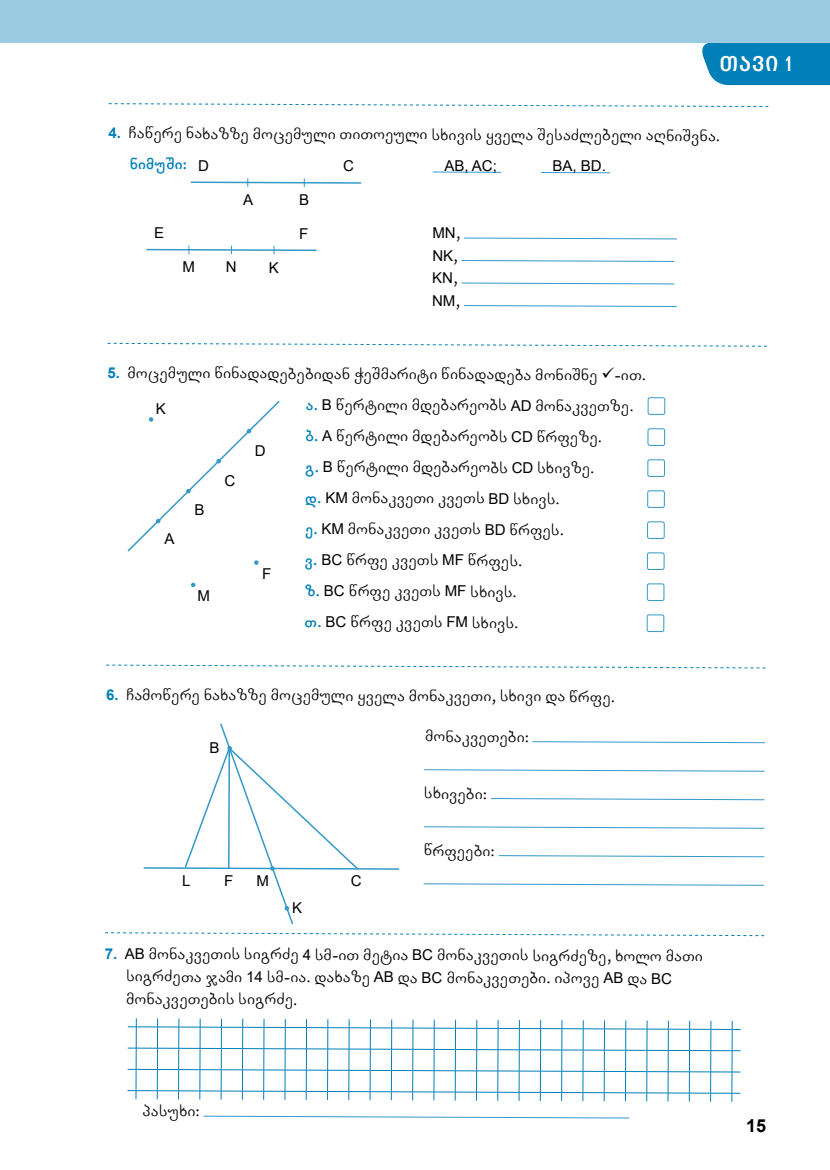
<style>
.page{position:relative;width:830px;height:1170px;background:#fff}
.page>*{position:absolute;margin:0;border:0;box-sizing:border-box;transform-origin:0 0}
.t1{font:700 21px "Kolhety New";color:#fff}
.t2{font:700 18px "Arial";color:#000}
.t3{font:16.5px/30.9px "Kolhety Normal New";letter-spacing:-.005em;color:#000}
.t4{font:16.5px "Kolhety Normal New Bold";letter-spacing:-.005em;color:#007fb8}
.t5{font:15px/22.5px "Arial";letter-spacing:-.005em;color:#000}
.s1{font-family:"Arial";font-weight:700;font-size:15px;color:#007fb8}
.s2{font-family:"Kolhety Normal New";font-size:16.5px}
.s3{font-family:"Kolhety Normal New Bold";color:#007fb8}
.s4{font-family:"Arial";font-size:15px}
</style>
<div class="page">
<div style="left:702px;top:43px;width:127px;height:42px;background:#007fb8"></div>
<div style="left:0;top:0;width:829px;height:43px;background:#99cce2"></div>
<svg style="left:108px;top:103px;width:660px;height:4px"></svg>
<hr style="left:432px;top:172px;width:69px;height:1px;background:#3399c6">
<hr style="left:540px;top:172px;width:69px;height:1px;background:#3399c6">
<svg style="left:107px;top:342px;width:660px;height:5px"></svg>
<svg style="left:106px;top:664px;width:659px;height:4px"></svg>
<svg style="left:105px;top:932px;width:659px;height:4px"></svg>
<svg style="left:190px;top:178px;width:172px;height:9px"></svg>
<svg style="left:146px;top:245px;width:171px;height:9px"></svg>
<svg style="left:464px;top:238px;width:213px;height:1px"></svg>
<svg style="left:461px;top:260px;width:213px;height:2px"></svg>
<svg style="left:461px;top:282px;width:213px;height:2px"></svg>
<svg style="left:463px;top:305px;width:213px;height:2px"></svg>
<svg style="left:191px;top:582px;width:4px;height:5px"></svg>
<svg style="left:254px;top:560px;width:4px;height:5px"></svg>
<svg style="left:127px;top:400px;width:153px;height:152px"></svg>
<div style="left:647px;top:397px;width:17px;height:17px;border:1px solid #3399c6;border-radius:2px"></div>
<div style="left:647px;top:428px;width:17px;height:17px;border:1px solid #3399c6;border-radius:2px"></div>
<div style="left:647px;top:459px;width:17px;height:17px;border:1px solid #3399c6;border-radius:2px"></div>
<div style="left:647px;top:490px;width:17px;height:17px;border:1px solid #3399c6;border-radius:2px"></div>
<div style="left:647px;top:521px;width:17px;height:17px;border:1px solid #3399c6;border-radius:2px"></div>
<div style="left:647px;top:552px;width:17px;height:17px;border:1px solid #3399c6;border-radius:2px"></div>
<div style="left:646px;top:583px;width:17px;height:17px;border:1px solid #3399c6;border-radius:2px"></div>
<div style="left:646px;top:614px;width:17px;height:17px;border:1px solid #3399c6;border-radius:2px"></div>
<svg style="left:143px;top:723px;width:256px;height:202px"></svg>
<svg style="left:532px;top:741px;width:233px;height:2px"></svg>
<svg style="left:424px;top:769px;width:340px;height:2px"></svg>
<svg style="left:490px;top:798px;width:274px;height:2px"></svg>
<svg style="left:423px;top:826px;width:341px;height:2px"></svg>
<svg style="left:498px;top:855px;width:266px;height:2px"></svg>
<svg style="left:423px;top:883px;width:341px;height:2px"></svg>
<svg style="left:127px;top:1018px;width:613px;height:83px"></svg>
<svg style="left:203px;top:1115px;width:426px;height:3px"></svg>
<p class="t1" style="left:719px;top:52px;width:77px">Tavi 1</p>
<p class="t3" style="left:108px;top:121px;width:613px"><span class="s1">4.</span> CAWERE NAXAZZE MOCEMULI TITOEULI SXIVIS YVELA SESAZLEBELI ARNISVNA.</p>
<p class="t4" style="left:130px;top:157px;width:59px">NIMUSI:</p>
<p class="t5" style="left:243px;top:189px;width:12px">A</p>
<p class="t5" style="left:444px;top:155px;width:54px">AB, AC;</p>
<p class="t5" style="left:552px;top:155px;width:55px">BA, BD.</p>
<p class="t5" style="left:198px;top:155px;width:12px">D</p>
<p class="t5" style="left:343px;top:156px;width:12px">C</p>
<p class="t5" style="left:299px;top:189px;width:12px">B</p>
<p class="t5" style="left:154px;top:222px;width:12px">E</p>
<p class="t5" style="left:299px;top:223px;width:11px">F</p>
<p class="t5" style="left:226px;top:257px;width:12px">N</p>
<p class="t5" style="left:269px;top:257px;width:12px">K</p>
<p class="t5" style="left:182px;top:256px;width:14px">M</p>
<p class="t5" style="left:432px;top:222px;width:30px">MN<span class="s2">,<br></span>NK<span class="s2">,<br></span>KN<span class="s2">,<br></span>NM<span class="s2">,</span></p>
<p class="t3" style="left:107px;top:360px;width:540px"><span class="s1">5.</span> MOCEMULI WINADADEBEBIDAN WESMARITI WINADADEBA MONISNE ✓-IT.</p>
<p class="t5" style="left:156px;top:399px;width:12px">K</p>
<p class="t5" style="left:164px;top:528px;width:12px">A</p>
<p class="t5" style="left:194px;top:499px;width:12px">B</p>
<p class="t5" style="left:224px;top:470px;width:12px">C</p>
<p class="t5" style="left:197px;top:585px;width:14px">M</p>
<p class="t5" style="left:255px;top:440px;width:12px">D</p>
<p class="t5" style="left:262px;top:563px;width:11px">F</p>
<p class="t3" style="left:304px;top:391px;width:330px"><span class="s3">A.</span> <span class="s4">B</span> WERTILI MDEBAREOBS <span class="s4">AD</span> MONAKVETZE.<br><span class="s3">B.</span> <span class="s4">A</span> WERTILI MDEBAREOBS <span class="s4">CD</span> WRFEZE.<br><span class="s3">G.</span> <span class="s4">B</span> WERTILI MDEBAREOBS <span class="s4">CD</span> SXIVZE.<br><span class="s3">D.</span> <span class="s4">KM</span> MONAKVETI KVETS <span class="s4">BD</span> SXIVS.<br><span class="s3">E.</span> <span class="s4">KM</span> MONAKVETI KVETS <span class="s4">BD</span> WRFES.<br><span class="s3">V.</span> <span class="s4">BC</span> WRFE KVETS <span class="s4">MF</span> WRFES.<br><span class="s3">Z.</span> <span class="s4">BC</span> WRFE KVETS <span class="s4">MF</span> SXIVS.<br><span class="s3">T.</span> <span class="s4">BC</span> WRFE KVETS <span class="s4">FM</span> SXIVS.</p>
<p class="t3" style="left:106px;top:681px;width:510px"><span class="s1">6.</span> CAMOWERE NAXAZZE MOCEMULI YVELA MONAKVETI, SXIVI DA WRFE.</p>
<p class="t5" style="left:209px;top:737px;width:12px">B</p>
<p class="t5" style="left:182px;top:870px;width:10px">L</p>
<p class="t5" style="left:224px;top:870px;width:11px">F</p>
<p class="t5" style="left:256px;top:870px;width:14px">M</p>
<p class="t5" style="left:292px;top:897px;width:12px">K</p>
<p class="t5" style="left:351px;top:870px;width:12px">C</p>
<p class="t3" style="left:425px;top:722px;width:105px">MONAKVETEBI:</p>
<p class="t3" style="left:424px;top:779px;width:65px">SXIVEBI:</p>
<p class="t3" style="left:423px;top:836px;width:73px">WRFEEBI:</p>
<p class="t3" style="left:126px;top:945px;width:578px;line-height:22px;text-indent:-21px"><span class="s1">7.</span> <span class="s4">AB</span> MONAKVETIS SIGRZE <span class="s4">4</span> SM-IT METIA <span class="s4">BC</span> MONAKVETIS SIGRZEZE, XOLO MATI<br>SIGRZETA JAMI <span class="s4">14</span> SM-IA. DAXAZE <span class="s4">AB</span> DA <span class="s4">BC</span> MONAKVETEBI. IPOVE <span class="s4">AB</span> DA <span class="s4">B</span><sub>C<br></sub>MONAKVETEBIS SIGRZE.</p>
<p class="t3" style="left:142px;top:1096px;width:59px">PASUXI:</p>
<p class="t2" style="left:745px;top:1115px;width:22px">15</p>
</div>
